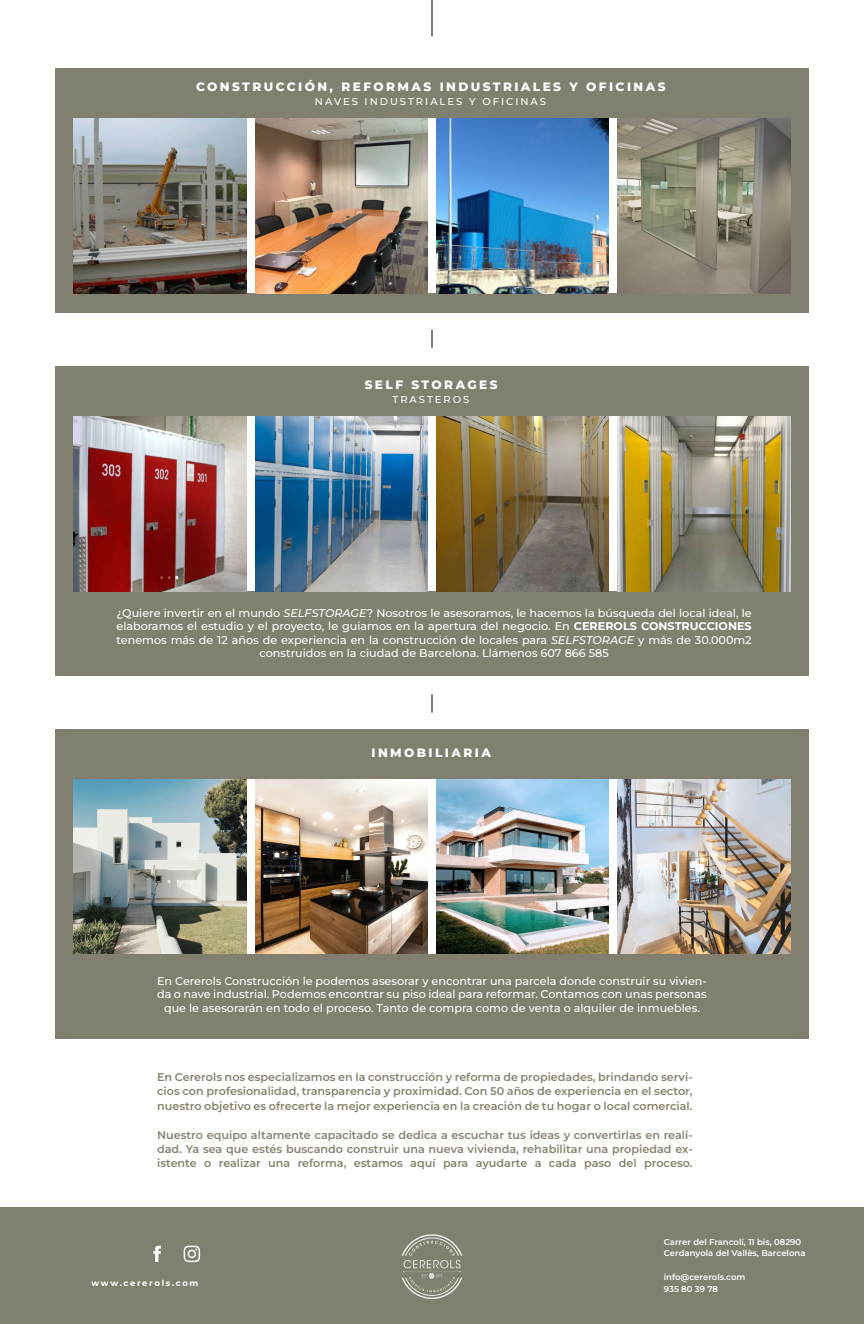
<style>
.page{position:relative;width:864px;height:1324px;background:#fff}
.page>*{position:absolute;margin:0;border:0;box-sizing:border-box;transform-origin:0 0}
.t1{font:800 12.12px "Montserrat";letter-spacing:.2em;color:#fff}
.t2{font:500 11.2px/13.4px "Montserrat";color:#fff;text-align:center}
.t3{font:600 11.2px/14.4px "Montserrat";color:#888270;text-align:justify}
.t4{font:500 10px "Montserrat";letter-spacing:.2em;color:#fff}
.t5{font:600 8.44px/11.7px "Montserrat";color:#fff}
.t6{font:700 8.4px "Montserrat";letter-spacing:.195em;color:#fff}
.s1{font-style:italic}
.s2{font-weight:700}
</style>
<div class="page">
<div style="left:0;top:1207px;width:864px;height:116px;background:#818070"></div>
<svg style="left:402px;top:1234px;width:60px;height:65px"></svg>
<div style="left:55px;top:68px;width:754px;height:245px;background:#818070"></div>
<div style="left:74px;top:119px;width:716px;height:174px;background:#fff"></div>
<img style="left:255px;top:119px;width:173px;height:174px">
<img style="left:74px;top:119px;width:173px;height:174px">
<img style="left:617px;top:119px;width:173px;height:174px">
<img style="left:436px;top:119px;width:173px;height:174px">
<div style="left:55px;top:728px;width:754px;height:310px;background:#818070"></div>
<div style="left:74px;top:779px;width:716px;height:174px;background:#fff"></div>
<img style="left:255px;top:779px;width:173px;height:174px">
<img style="left:74px;top:779px;width:173px;height:174px">
<img style="left:617px;top:779px;width:173px;height:174px">
<img style="left:436px;top:779px;width:173px;height:174px">
<div style="left:55px;top:366px;width:754px;height:309px;background:#818070"></div>
<div style="left:74px;top:417px;width:716px;height:174px;background:#fff"></div>
<img style="left:255px;top:417px;width:173px;height:174px">
<img style="left:74px;top:417px;width:173px;height:174px">
<img style="left:617px;top:417px;width:173px;height:174px">
<img style="left:436px;top:417px;width:173px;height:174px">
<hr style="left:432px;top:0;width:1px;height:37px;background:#000">
<svg style="left:432px;top:330px;width:1px;height:18px"></svg>
<svg style="left:432px;top:694px;width:1px;height:18px"></svg>
<svg style="left:153px;top:1245px;width:8px;height:16px"></svg>
<svg style="left:184px;top:1245px;width:16px;height:16px"></svg>
<p class="t1" style="left:196px;top:78px;width:471px">CONSTRUCCIÓN, REFORMAS INDUSTRIALES Y OFICINAS</p>
<p class="t4" style="left:315px;top:95px;width:233px">NAVES INDUSTRIALES Y OFICINAS</p>
<p class="t1" style="left:365px;top:376px;width:134px">SELF STORAGES</p>
<p class="t4" style="left:392px;top:393px;width:79px">TRASTEROS</p>
<p class="t2" style="left:116px;top:605px;width:637px">¿Quiere invertir en el mundo <span class="s1">SELFSTORAGE</span>? Nosotros le asesoramos, le hacemos la búsqueda del local ideal, le elaboramos el estudio y el proyecto, le guiamos en la apertura del negocio. En <span class="s2">CEREROLS CONSTRUCCIONES </span>tenemos más de 12 años de experiencia en la construcción de locales para <span class="s1">SELFSTORAGE</span> y más de 30.000m2 construidos en la ciudad de Barcelona. Llámenos 607 866 585</p>
<p class="t1" style="left:372px;top:744px;width:121px">INMOBILIARIA</p>
<p class="t2" style="left:157px;top:973px;width:551px">En Cererols Construcción le podemos asesorar y encontrar una parcela donde construir su vivien&shy;da o nave industrial. Podemos encontrar su piso ideal para reformar. Contamos con unas personas que le asesorarán en todo el proceso. Tanto de compra como de venta o alquiler de inmuebles.</p>
<p class="t3" style="left:157px;top:1069px;width:537px">En Cererols nos especializamos en la construcción y reforma de propiedades, brindando servi&shy;cios con profesionalidad, transparencia y proximidad. Con 50 años de experiencia en el sector, nuestro objetivo es ofrecerte la mejor experiencia en la creación de tu hogar o local comercial.</p>
<p class="t3" style="left:157px;top:1126px;width:537px">Nuestro equipo altamente capacitado se dedica a escuchar tus ideas y convertirlas en reali&shy;dad. Ya sea que estés buscando construir una nueva vivienda, rehabilitar una propiedad ex&shy;istente o realizar una reforma, estamos aquí para ayudarte a cada paso del proceso.</p>
<p class="t6" style="left:92px;top:1276px;width:108px">www.cererols.com</p>
<p class="t5" style="left:664px;top:1235px;width:143px">Carrer del Francolí, 11 bis, 08290<br>Cerdanyola del Vallès, Barcelona</p>
<p class="t5" style="left:664px;top:1270px;width:83px">info@cererols.com<br>935 80 39 78</p>
</div>
